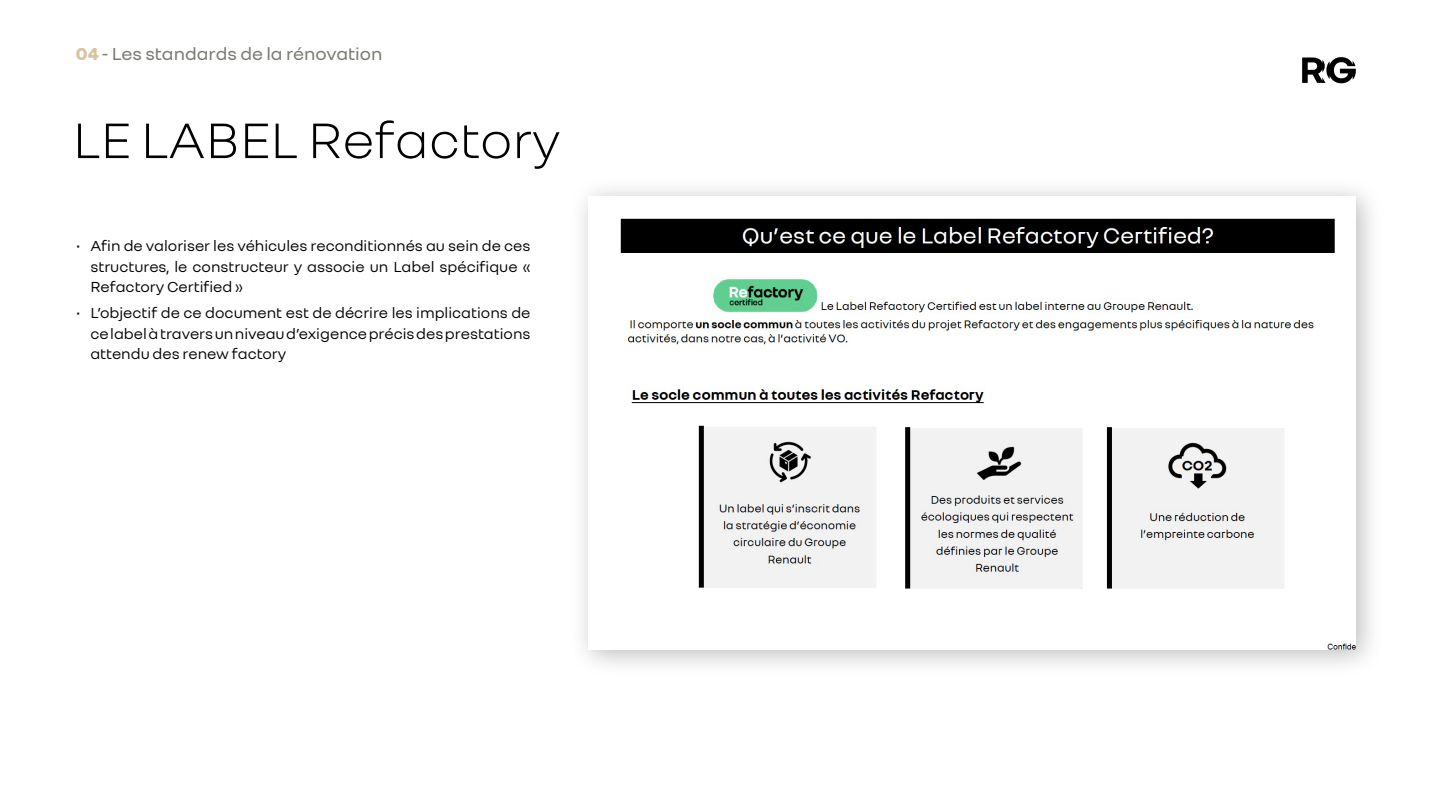
<style>
.page{position:relative;width:1438px;height:808px;background:#fff}
.page>*{position:absolute;margin:0;border:0;box-sizing:border-box;transform-origin:0 0}
.t1{font:300 53.85px "Renault Group";color:#000}
.t2{font:18.75px "Renault Group";color:#7b7b74}
.t3{font:15.75px/20.2px "Renault Group";color:#000;text-align:justify}
.s1{font-weight:800;color:#d9c4a1}
</style>
<div class="page">
<div style="left:569px;top:176px;width:814px;height:502px;background:#000;opacity:.26"></div>
<img style="left:588px;top:196px;width:767px;height:454px">
<svg style="left:1302px;top:57px;width:53px;height:26px"></svg>
<p class="t2" style="left:76px;top:42px;width:308px"><span class="s1">04</span> - Les standards de la rénovation</p>
<p class="t1" style="left:72px;top:106px;width:489px">LE LABEL Refactory</p>
<p class="t3" style="left:90px;top:235px;width:441px;text-indent:-13px">• Afin de valoriser les véhicules reconditionnés au sein de ces structures, le constructeur y associe un Label spécifique « Refactory Certified »</p>
<p class="t3" style="left:90px;top:302px;width:441px;text-indent:-13px">• L’objectif de ce document est de décrire les implications de ce label à travers un niveau d’exigence précis des prestations attendu des renew factory</p>
</div>
